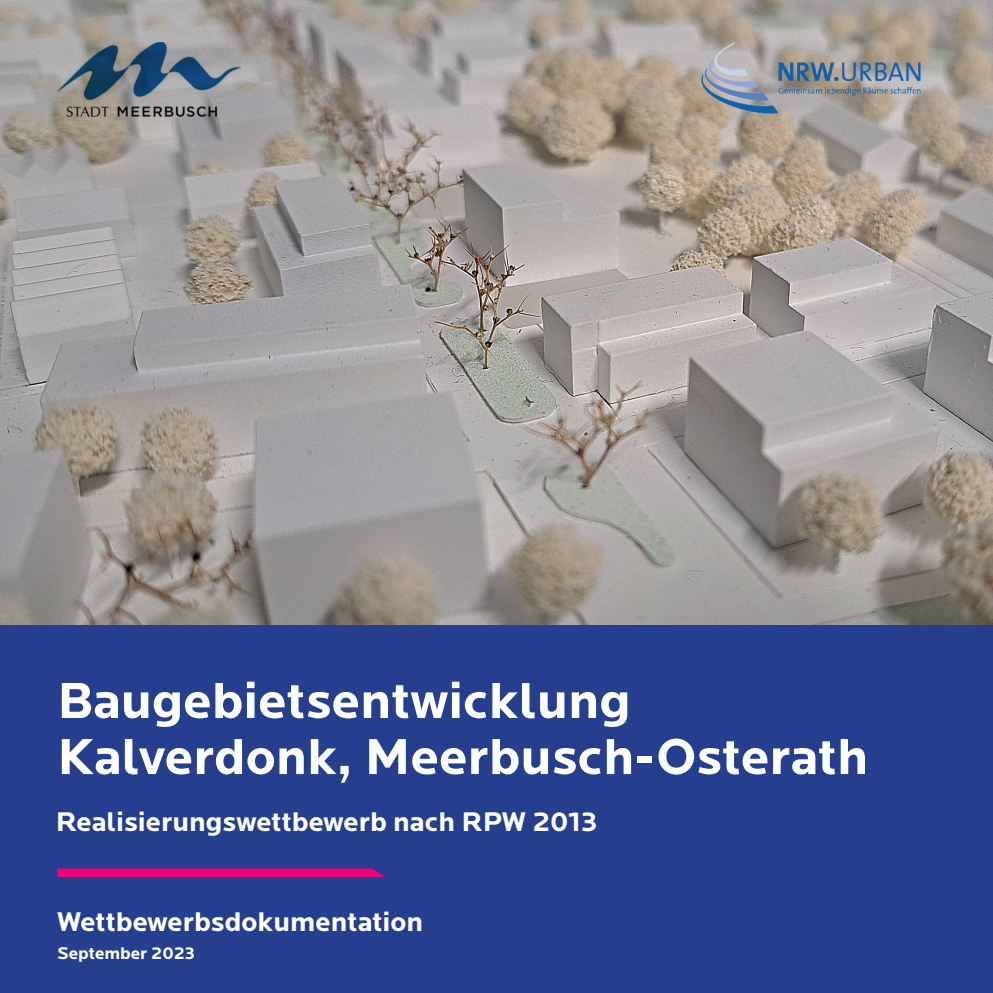
<style>
.page{position:relative;width:993px;height:993px;background:#fff}
.page>*{position:absolute;margin:0;border:0;box-sizing:border-box;transform-origin:0 0}
.t1{font:700 52.5px/56px "Locator";color:#fff}
.t2{font:700 28px "Locator";color:#fff}
.t3{font:700 17.5px "Locator";color:#fff}
</style>
<div class="page">
<img style="left:0;top:1px;width:992px;height:624px">
<div style="left:0;top:625px;width:992px;height:367px;background:#253f8e"></div>
<svg style="left:57px;top:868px;width:326px;height:8px;background:#dd0678"></svg>
<img style="left:701px;top:43px;width:219px;height:70px">
<img style="left:57px;top:43px;width:183px;height:73px">
<h1 class="t1" style="left:57px;top:673px;width:812px">Baugebietsentwicklung<br>Kalverdonk, Meerbusch-Osterath</h1>
<p class="t2" style="left:56px;top:805px;width:543px">Realisierungswettbewerb nach RPW 2013</p>
<p class="t2" style="left:57px;top:905px;width:367px">Wettbewerbsdokumentation</p>
<p class="t3" style="left:57px;top:943px;width:139px">September 2023</p>
</div>
